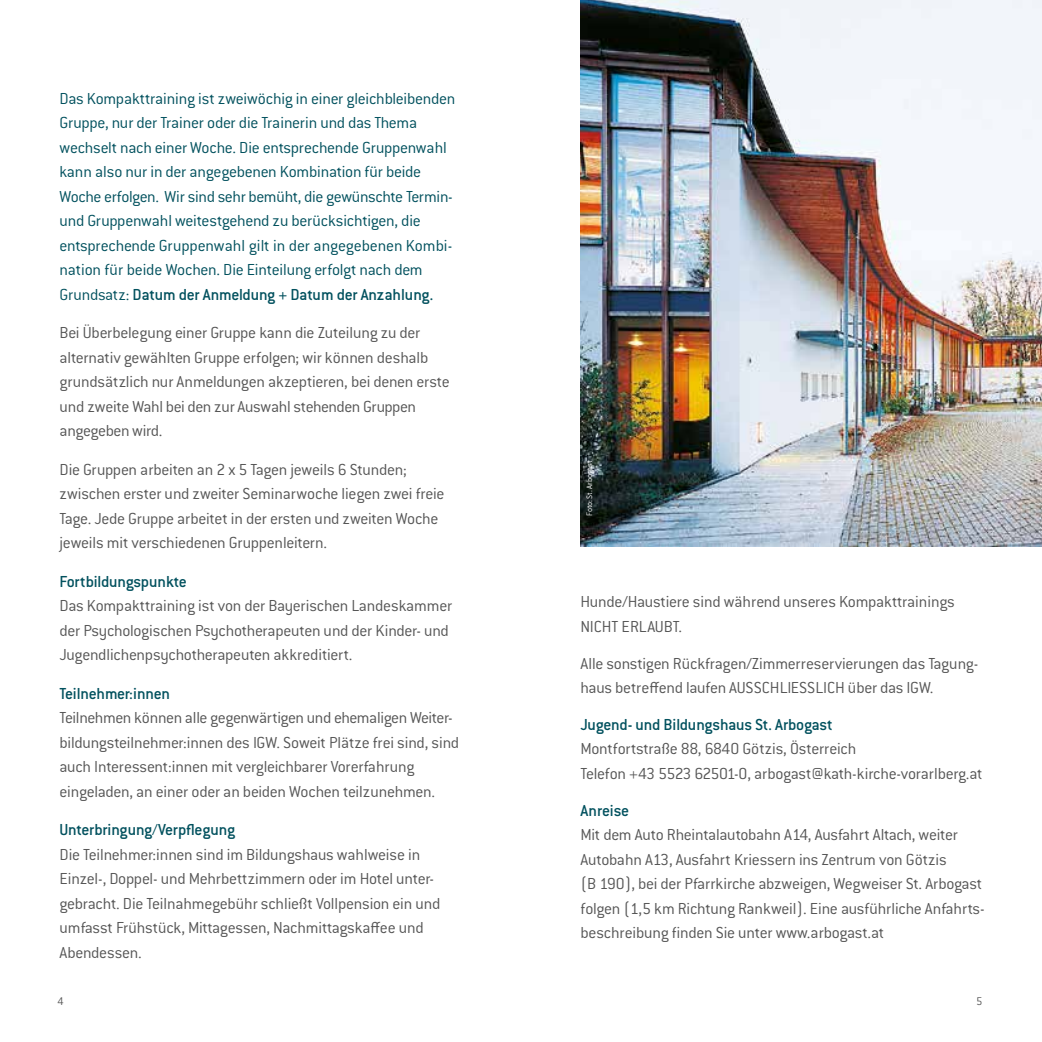
<style>
.page{position:relative;width:1042px;height:1042px;background:#fff}
.page>*{position:absolute;margin:0;border:0;box-sizing:border-box;transform-origin:0 0}
.t1{font:300 17.5px/24.5px "Conduit ITC Std";letter-spacing:-.015em;color:#565656}
.t2{font:300 17.5px/24.5px "Conduit ITC Std";letter-spacing:-.015em;color:#02515e}
.t3{font:500 17.5px "Conduit ITC Std";letter-spacing:-.015em;color:#02515e}
.t4{font:300 12.25px "Conduit ITC Std";color:#565656}
.t5{font:300 8.75px "Conduit ITC Std";letter-spacing:-.015em;color:#fff}
.s1{font-weight:500}
</style>
<div class="page">
<img style="left:580px;top:0;width:462px;height:546px">
<p class="t2" style="left:60px;top:85px;width:397px">Das Kompakttraining ist zweiwöchig in einer gleichbleibenden Gruppe, nur der Trainer oder die Trainerin und das Thema wechselt nach einer Woche. Die entsprechende Gruppenwahl kann also nur in der angegebenen Kombination für beide Woche erfolgen. Wir sind sehr bemüht, die gewünschte Termin&shy;und Gruppenwahl weitestgehend zu berücksichtigen, die entsprechende Gruppenwahl gilt in der angegebenen Kombi&shy;nation für beide Wochen. Die Einteilung erfolgt nach dem Grundsatz: <span class="s1">Datum der Anmeldung + Datum der Anzahlung.</span></p>
<p class="t1" style="left:60px;top:320px;width:392px">Bei Überbelegung einer Gruppe kann die Zuteilung zu der alternativ gewählten Gruppe erfolgen; wir können deshalb grundsätzlich nur Anmeldungen akzeptieren, bei denen erste und zweite Wahl bei den zur Auswahl stehenden Gruppen angegeben wird.</p>
<p class="t1" style="left:60px;top:456px;width:386px">Die Gruppen arbeiten an 2 x 5 Tagen jeweils 6 Stunden; zwischen erster und zweiter Seminarwoche liegen zwei freie Tage. Jede Gruppe arbeitet in der ersten und zweiten Woche jeweils mit verschiedenen Gruppenleitern.</p>
<p class="t3" style="left:60px;top:570px;width:129px">Fortbildungspunkte</p>
<p class="t1" style="left:60px;top:593px;width:394px">Das Kompakttraining ist von der Bayerischen Landeskammer der Psychologischen Psychotherapeuten und der Kinder- und<br>Jugendlichenpsychotherapeuten akkreditiert.</p>
<p class="t3" style="left:60px;top:682px;width:112px">Teilnehmer:innen</p>
<p class="t1" style="left:60px;top:705px;width:401px">Teilnehmen können alle gegenwärtigen und ehemaligen Weiter&shy;bildungsteilnehmer:innen des IGW. Soweit Plätze frei sind, sind auch Interessent:innen mit vergleichbarer Vorerfahrung eingeladen, an einer oder an beiden Wochen teilzunehmen.</p>
<p class="t3" style="left:60px;top:819px;width:177px">Unterbringung/Verpflegung</p>
<p class="t1" style="left:60px;top:841px;width:382px">Die Teilnehmer:innen sind im Bildungshaus wahlweise in Einzel-, Doppel- und Mehrbettzimmern oder im Hotel unter&shy;gebracht. Die Teilnahmegebühr schließt Vollpension ein und umfasst Frühstück, Mittagessen, Nachmittagskaffee und Abendessen.</p>
<p class="t5" style="left:584px;top:516px;width:57px;rotate:-90deg">Foto: St. Arbogast</p>
<p class="t1" style="left:580px;top:589px;width:376px">Hunde/Haustiere sind während unseres Kompakttrainings<br>NICHT ERLAUBT.</p>
<p class="t1" style="left:580px;top:650px;width:399px">Alle sonstigen Rückfragen/Zimmerreservierungen das Tagung&shy;haus betreffend laufen AUSSCHLIESSLICH über das IGW.</p>
<p class="t3" style="left:580px;top:714px;width:254px">Jugend- und Bildungshaus St. Arbogast</p>
<p class="t1" style="left:580px;top:736px;width:403px">Montfortstraße 88, 6840 Götzis, Österreich<br>Telefon +43 5523 62501-0, arbogast@kath-kirche-vorarlberg.at</p>
<p class="t3" style="left:580px;top:799px;width:50px">Anreise</p>
<p class="t1" style="left:580px;top:822px;width:405px">Mit dem Auto Rheintalautobahn A14, Ausfahrt Altach, weiter Autobahn A13, Ausfahrt Kriessern ins Zentrum von Götzis<br>(B 190), bei der Pfarrkirche abzweigen, Wegweiser St. Arbogast folgen (1,5 km Richtung Rankweil). Eine ausführliche Anfahrts&shy;beschreibung finden Sie unter www.arbogast.at</p>
<p class="t4" style="left:58px;top:993px;width:8px">4</p>
<p class="t4" style="left:976px;top:993px;width:8px">5</p>
</div>
